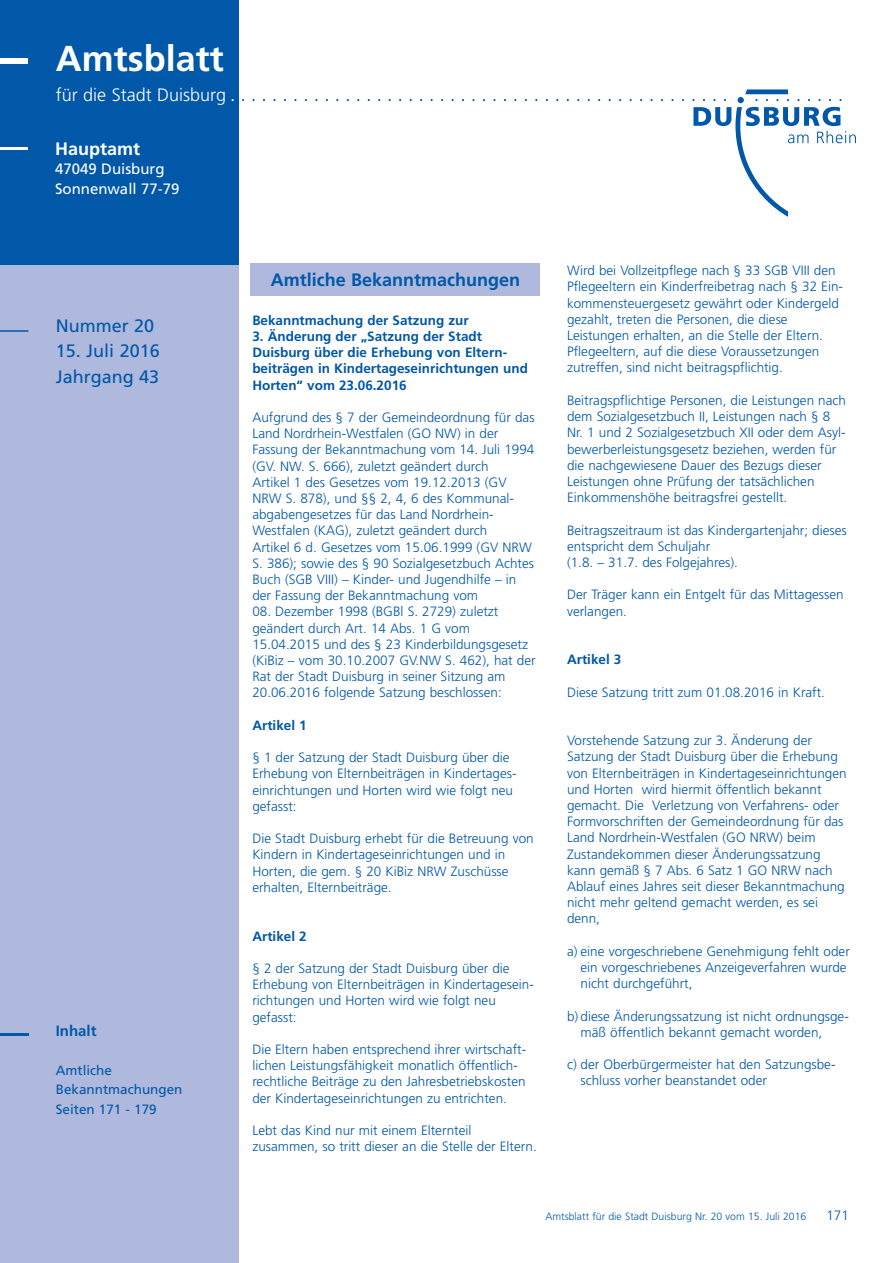
<style>
.page{position:relative;width:893px;height:1263px;background:#fff}
.page>*{position:absolute;margin:0;border:0;box-sizing:border-box;transform-origin:0 0}
.t1{font:150px "Duisburg Logo";letter-spacing:.07em;color:#0157a8}
.t2{font:700 36px "Frutiger";color:#fff}
.t3{font:18px/25.5px "Frutiger";color:#0157a8}
.t4{font:700 18px "Frutiger";color:#0157a8}
.t5{font:300 18px "Frutiger";color:#fff}
.t6{font:700 18px "Frutiger";color:#fff}
.t7{font:15px/19.5px "Frutiger";color:#fff}
.t8{font:700 15px "Frutiger";color:#0157a8}
.t9{font:300 13.5px/16.2px "Frutiger";color:#0157a8}
.t10{font:700 13.5px/16.2px "Frutiger";color:#0157a8}
.t11{font:13.5px/19.5px "Frutiger";color:#0157a8}
.t12{font:300 10.5px "Frutiger";color:#0157a8}
.s1{color:#fff}
</style>
<div class="page">
<div style="left:0;top:263px;width:239px;height:1000px;background:#aeb9dd"></div>
<div style="left:0;top:0;width:239px;height:264px;background:#0157a8"></div>
<div style="left:0;top:59px;width:28px;height:5px;background:#fff"></div>
<hr style="left:0;top:147px;width:28px;height:3px;background:#fff">
<hr style="left:0;top:1033px;width:28px;height:2px;background:#0157a8">
<hr style="left:0;top:330px;width:28px;height:2px;background:#0157a8">
<div style="left:251px;top:264px;width:289px;height:32px;background:#aeb9dd"></div>
<h2 class="t2" style="left:56px;top:44px;width:169px">Amtsblatt</h2>
<h3 class="t5" style="left:56px;top:87px;width:172px">für die Stadt Duisburg</h3>
<h1 class="t1" style="left:226px;top:-39px;width:631px"><span class="s1">0</span>1111111111111111111111l</h1>
<h3 class="t6" style="left:55px;top:141px;width:87px">Hauptamt</h3>
<p class="t7" style="left:55px;top:160px;width:126px">47049 Duisburg<br>Sonnenwall 77-79</p>
<h3 class="t3" style="left:56px;top:314px;width:100px">Nummer 20</h3>
<h3 class="t3" style="left:56px;top:339px;width:106px">15. Juli 2016<br>Jahrgang 43</h3>
<p class="t8" style="left:56px;top:1024px;width:42px">Inhalt</p>
<p class="t11" style="left:56px;top:1061px;width:128px">Amtliche<br>Bekanntmachungen<br>Seiten 171 - 179</p>
<h3 class="t4" style="left:271px;top:272px;width:251px">Amtliche Bekanntmachungen</h3>
<p class="t10" style="left:252px;top:313px;width:218px">Bekanntmachung der Satzung zur</p>
<p class="t10" style="left:252px;top:329px;width:277px">3. Änderung der „Satzung der Stadt Duisburg über die Erhebung von Eltern&shy;beiträgen in Kindertageseinrichtungen und Horten“ vom 23.06.2016</p>
<p class="t9" style="left:252px;top:410px;width:284px">Aufgrund des § 7 der Gemeindeordnung für das Land Nordrhein-Westfalen (GO NW) in der Fassung der Bekanntmachung vom 14. Juli 1994 (GV. NW. S. 666), zuletzt geändert durch<br>Artikel 1 des Gesetzes vom 19.12.2013 (GV NRW S. 878), und §§ 2, 4, 6 des Kommunal&shy;abgabengesetzes für das Land Nordrhein-Westfalen (KAG), zuletzt geändert durch<br>Artikel 6 d. Gesetzes vom 15.06.1999 (GV NRW S. 386); sowie des § 90 Sozialgesetzbuch Achtes Buch (SGB VIII) – Kinder- und Jugendhilfe – in der Fassung der Bekanntmachung vom</p>
<p class="t9" style="left:252px;top:605px;width:285px">08. Dezember 1998 (BGBl S. 2729) zuletzt geändert durch Art. 14 Abs. 1 G vom 15.04.2015 und des § 23 Kinderbildungsgesetz (KiBiz – vom 30.10.2007 GV.NW S. 462), hat der Rat der Stadt Duisburg in seiner Sitzung am 20.06.2016 folgende Satzung beschlossen:</p>
<p class="t10" style="left:252px;top:718px;width:56px">Artikel 1</p>
<p class="t9" style="left:252px;top:750px;width:266px">§ 1 der Satzung der Stadt Duisburg über die Erhebung von Elternbeiträgen in Kindertages&shy;einrichtungen und Horten wird wie folgt neu gefasst:</p>
<p class="t9" style="left:252px;top:831px;width:283px">Die Stadt Duisburg erhebt für die Betreuung von Kindern in Kindertageseinrichtungen und in Horten, die gem. § 20 KiBiz NRW Zuschüsse erhalten, Elternbeiträge.</p>
<p class="t10" style="left:252px;top:929px;width:56px">Artikel 2</p>
<p class="t9" style="left:252px;top:961px;width:283px">§ 2 der Satzung der Stadt Duisburg über die Erhebung von Elternbeiträgen in Kindertagesein&shy;richtungen und Horten wird wie folgt neu gefasst:</p>
<p class="t9" style="left:252px;top:1042px;width:275px">Die Eltern haben entsprechend ihrer wirtschaft&shy;lichen Leistungsfähigkeit monatlich öffentlich&shy;rechtliche Beiträge zu den Jahresbetriebskosten der Kindertageseinrichtungen zu entrichten.</p>
<p class="t9" style="left:252px;top:1123px;width:286px">Lebt das Kind nur mit einem Elternteil zusammen, so tritt dieser an die Stelle der Eltern.</p>
<p class="t9" style="left:567px;top:264px;width:277px">Wird bei Vollzeitpflege nach § 33 SGB VIII den Pflegeeltern ein Kinderfreibetrag nach § 32 Ein&shy;kommensteuergesetz gewährt oder Kindergeld gezahlt, treten die Personen, die diese Leistungen erhalten, an die Stelle der Eltern.<br>Pflegeeltern, auf die diese Voraussetzungen zutreffen, sind nicht beitragspflichtig.</p>
<p class="t9" style="left:567px;top:393px;width:280px">Beitragspflichtige Personen, die Leistungen nach dem Sozialgesetzbuch II, Leistungen nach § 8<br>Nr. 1 und 2 Sozialgesetzbuch XII oder dem Asyl&shy;bewerberleistungsgesetz beziehen, werden für die nachgewiesene Dauer des Bezugs dieser Leistungen ohne Prüfung der tatsächlichen Einkommenshöhe beitragsfrei gestellt.</p>
<p class="t9" style="left:567px;top:523px;width:281px">Beitragszeitraum ist das Kindergartenjahr; dieses entspricht dem Schuljahr<br>(1.8. – 31.7. des Folgejahres).</p>
<p class="t9" style="left:567px;top:588px;width:278px">Der Träger kann ein Entgelt für das Mittagessen verlangen.</p>
<p class="t10" style="left:567px;top:652px;width:56px">Artikel 3</p>
<p class="t9" style="left:567px;top:685px;width:259px">Diese Satzung tritt zum 01.08.2016 in Kraft.</p>
<p class="t9" style="left:567px;top:733px;width:281px">Vorstehende Satzung zur 3. Änderung der Satzung der Stadt Duisburg über die Erhebung von Elternbeiträgen in Kindertageseinrichtungen und Horten wird hiermit öffentlich bekannt gemacht. Die Verletzung von Verfahrens- oder Formvorschriften der Gemeindeordnung für das Land Nordrhein-Westfalen (GO NRW) beim Zustandekommen dieser Änderungssatzung kann gemäß § 7 Abs. 6 Satz 1 GO NRW nach Ablauf eines Jahres seit dieser Bekanntmachung nicht mehr geltend gemacht werden, es sei denn,</p>
<p class="t9" style="left:581px;top:944px;width:271px;text-indent:-13px">a) eine vorgeschriebene Genehmigung fehlt oder ein vorgeschriebenes Anzeigeverfahren wurde nicht durchgeführt,</p>
<p class="t9" style="left:581px;top:1009px;width:270px;text-indent:-13px">b) diese Änderungssatzung ist nicht ordnungsge&shy;mäß öffentlich bekannt gemacht worden,</p>
<p class="t9" style="left:581px;top:1057px;width:256px;text-indent:-14px">c) der Oberbürgermeister hat den Satzungsbe&shy;schluss vorher beanstandet oder</p>
<p class="t12" style="left:545px;top:1212px;width:262px">Amtsblatt für die Stadt Duisburg Nr. 20 vom 15. Juli 2016</p>
<p class="t9" style="left:826px;top:1208px;width:24px">171</p>
</div>
